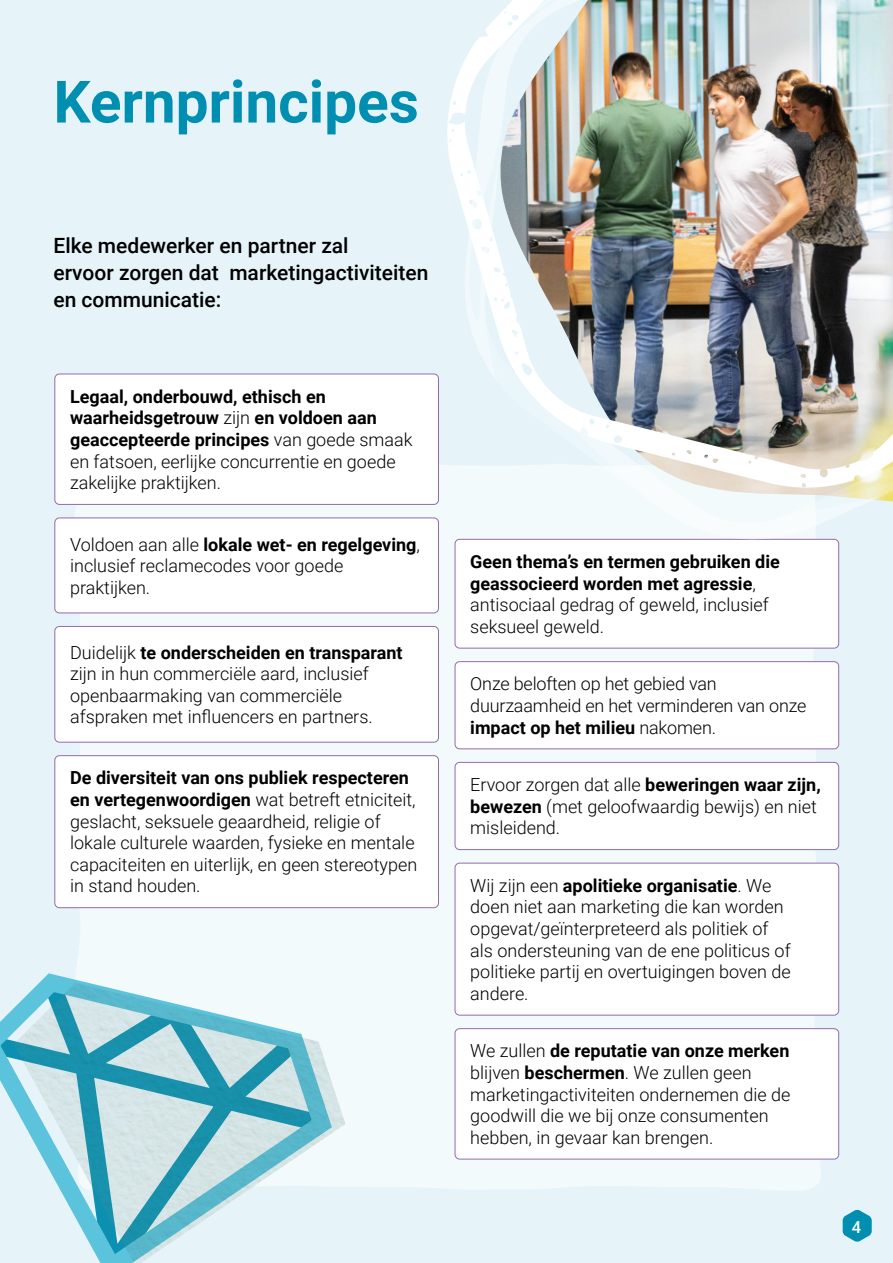
<style>
.page{position:relative;width:893px;height:1263px;background:#e6f4fa}
.page>*{position:absolute;margin:0;border:0;box-sizing:border-box;transform-origin:0 0}
.t1{font:700 58.5px "Roboto";color:#008fb0}
.t2{font:500 21px/27px "Roboto";color:#000}
.t3{font:300 18px/21.6px "Roboto";color:#000}
.t4{font:700 18px/21.6px "Roboto";color:#000}
.t5{font:500 16.5px "Roboto";color:#fff}
.s1{font-weight:300}
.s2{font-weight:700}
</style>
<div class="page">
<div style="left:74px;top:465px;width:747px;height:725px;background:#f3fafc"></div>
<div style="left:55px;top:374px;width:383px;height:130px;background:#fff;border-radius:5px"></div>
<div style="left:54px;top:374px;width:385px;height:131px;border:1px solid #946aab;border-radius:5px"></div>
<div style="left:455px;top:539px;width:384px;height:109px;background:#fff;border-radius:5px"></div>
<div style="left:455px;top:539px;width:384px;height:109px;border:1px solid #946aab;border-radius:5px"></div>
<div style="left:55px;top:518px;width:383px;height:95px;background:#fff;border-radius:5px"></div>
<div style="left:54px;top:517px;width:385px;height:96px;border:1px solid #946aab;border-radius:5px"></div>
<div style="left:455px;top:662px;width:384px;height:87px;background:#fff;border-radius:5px"></div>
<div style="left:455px;top:661px;width:384px;height:88px;border:1px solid #946aab;border-radius:5px"></div>
<div style="left:55px;top:626px;width:383px;height:116px;background:#fff;border-radius:5px"></div>
<div style="left:54px;top:626px;width:385px;height:116px;border:1px solid #946aab;border-radius:5px"></div>
<div style="left:455px;top:762px;width:384px;height:87px;background:#fff;border-radius:5px"></div>
<div style="left:455px;top:762px;width:384px;height:88px;border:1px solid #946aab;border-radius:5px"></div>
<div style="left:455px;top:1029px;width:384px;height:130px;background:#fff;border-radius:5px"></div>
<div style="left:455px;top:1028px;width:384px;height:131px;border:1px solid #946aab;border-radius:5px"></div>
<div style="left:55px;top:756px;width:383px;height:152px;background:#fff;border-radius:5px"></div>
<div style="left:54px;top:755px;width:385px;height:153px;border:1px solid #946aab;border-radius:5px"></div>
<div style="left:455px;top:863px;width:384px;height:152px;background:#fff;border-radius:5px"></div>
<div style="left:455px;top:863px;width:384px;height:152px;border:1px solid #946aab;border-radius:5px"></div>
<svg style="left:0;top:964px;width:342px;height:142px"></svg>
<img style="left:14px;top:983px;width:331px;height:280px">
<svg style="left:843px;top:1210px;width:29px;height:32px"></svg>
<svg style="left:465px;top:488px;width:428px;height:51px;fill:#f3fafc"></svg>
<img style="left:447px;top:0;width:446px;height:488px">
<p class="t1" style="left:53px;top:61px;width:367px">Kernprincipes</p>
<p class="t2" style="left:53px;top:231px;width:376px">Elke medewerker en partner zal<br>ervoor zorgen dat marketingactiviteiten en communicatie:</p>
<p class="t4" style="left:70px;top:385px;width:344px">Legaal, onderbouwd, ethisch en waarheidsgetrouw <span class="s1">zijn</span> en voldoen aan geaccepteerde principes <span class="s1">van goede smaak en fatsoen, eerlijke concurrentie en goede zakelijke praktijken.</span></p>
<p class="t3" style="left:70px;top:533px;width:351px">Voldoen aan alle <span class="s2">lokale wet- en regelgeving</span>, inclusief reclamecodes voor goede praktijken.</p>
<p class="t3" style="left:70px;top:641px;width:334px">Duidelijk <span class="s2">te onderscheiden en transparant </span>zijn in hun commerciële aard, inclusief openbaarmaking van commerciële afspraken met influencers en partners.</p>
<p class="t3" style="left:70px;top:766px;width:349px"><span class="s2">De diversiteit van ons publiek respecteren en vertegenwoordigen</span> wat betreft etniciteit, geslacht, seksuele geaardheid, religie of lokale culturele waarden, fysieke en mentale capaciteiten en uiterlijk, en geen stereotypen in stand houden.</p>
<p class="t4" style="left:470px;top:550px;width:311px">Geen thema’s en termen gebruiken die geassocieerd worden met agressie<span class="s1">, antisociaal gedrag of geweld, inclusief seksueel geweld.</span></p>
<p class="t3" style="left:470px;top:672px;width:338px">Onze beloften op het gebied van duurzaamheid en het verminderen van onze <span class="s2">impact op het milieu</span> nakomen.</p>
<p class="t3" style="left:470px;top:773px;width:352px">Ervoor zorgen dat alle <span class="s2">beweringen waar zijn, bewezen</span> (met geloofwaardig bewijs) en niet misleidend.</p>
<p class="t3" style="left:470px;top:874px;width:322px">Wij zijn een <span class="s2">apolitieke organisatie</span>. We doen niet aan marketing die kan worden opgevat/geïnterpreteerd als politiek of als ondersteuning van de ene politicus of politieke partij en overtuigingen boven de andere.</p>
<p class="t3" style="left:470px;top:1039px;width:322px">We zullen <span class="s2">de reputatie van onze merken </span>blijven <span class="s2">beschermen</span>. We zullen geen marketingactiviteiten ondernemen die de goodwill die we bij onze consumenten hebben, in gevaar kan brengen.</p>
<p class="t5" style="left:852px;top:1215px;width:11px">4</p>
</div>
